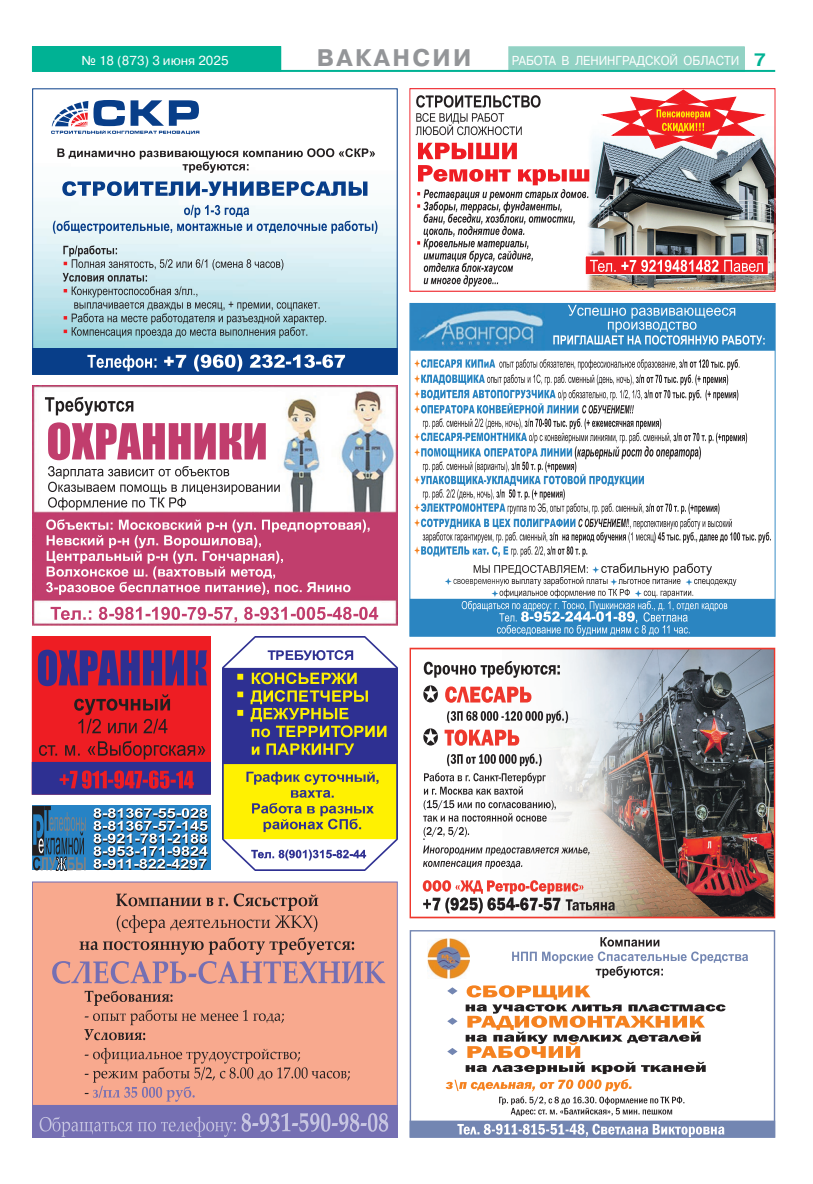
<style>
.page{position:relative;width:813px;height:1184px;background:#fff}
.page>*{position:absolute;margin:0;border:0;box-sizing:border-box;transform-origin:0 0}
.t1{font:700 24px "Pragmatica C";letter-spacing:.1em;color:#939598}
.t2{font:13px "Pragmatica C";color:#fff;scale:.9 1}
.t3{font:13px "Pragmatica C";color:#fff}
.s1{font-weight:700;font-size:18px;color:#00b294}
</style>
<div class="page">
<div style="left:509px;top:47px;width:235px;height:24px;background:#92d2c4"></div>
<div style="left:508px;top:46px;width:236px;height:26px;border:1px solid #92d2c4"></div>
<div style="left:32px;top:47px;width:249px;height:24px;background:#00b294"></div>
<div style="left:32px;top:46px;width:249px;height:26px;border:1px solid #00b294"></div>
<hr style="left:32px;top:70px;width:743px;height:2px;background:#00b294">
<div style="left:410px;top:599px;width:365px;height:37px;background:#2b85c1"></div>
<svg style="left:414px;top:359px;width:356px;height:198px"></svg>
<div style="left:410px;top:303px;width:365px;height:48px;background:#2b85c1"></div>
<img style="left:419px;top:308px;width:124px;height:42px">
<svg style="left:553px;top:305px;width:211px;height:40px"></svg>
<svg style="left:445px;top:563px;width:291px;height:73px"></svg>
<div style="left:32px;top:806px;width:179px;height:64px;background:#2783c5"></div>
<svg style="left:32px;top:806px;width:54px;height:64px"></svg>
<svg style="left:94px;top:808px;width:114px;height:62px"></svg>
<img style="left:587px;top:142px;width:186px;height:147px">
<div style="left:409px;top:88px;width:366px;height:203px;border:1px solid #ee1d23"></div>
<svg style="left:415px;top:89px;width:349px;height:198px"></svg>
<div style="left:410px;top:1121px;width:364px;height:16px;background:#7386b2"></div>
<div style="left:409px;top:1120px;width:366px;height:18px;border:1px solid #7386b2"></div>
<img style="left:427px;top:938px;width:42px;height:40px">
<svg style="left:512px;top:937px;width:236px;height:41px"></svg>
<svg style="left:457px;top:1124px;width:267px;height:13px"></svg>
<svg style="left:445px;top:985px;width:280px;height:131px"></svg>
<div style="left:32px;top:882px;width:365px;height:255px;background:#f8a98e"></div>
<div style="left:32px;top:1105px;width:365px;height:32px;background:#756fb3"></div>
<div style="left:32px;top:1105px;width:365px;height:33px;border:1px solid #756fb3"></div>
<svg style="left:84px;top:990px;width:266px;height:112px"></svg>
<svg style="left:40px;top:1113px;width:348px;height:24px"></svg>
<svg style="left:80px;top:893px;width:274px;height:62px"></svg>
<svg style="left:52px;top:961px;width:333px;height:23px"></svg>
<img style="left:520px;top:651px;width:252px;height:264px">
<div style="left:409px;top:648px;width:366px;height:270px;border:2px solid #ee382d"></div>
<svg style="left:424px;top:661px;width:136px;height:17px"></svg>
<svg style="left:423px;top:880px;width:191px;height:33px"></svg>
<svg style="left:423px;top:685px;width:15px;height:60px"></svg>
<svg style="left:444px;top:686px;width:124px;height:80px"></svg>
<svg style="left:423px;top:773px;width:166px;height:96px"></svg>
<svg style="left:51px;top:100px;width:148px;height:35px"></svg>
<div style="left:33px;top:349px;width:364px;height:25px;background:#083e89"></div>
<div style="left:32px;top:348px;width:365px;height:27px;border:1px solid #083e89"></div>
<svg style="left:63px;top:245px;width:263px;height:93px;background:#b0ccd3"></svg>
<svg style="left:57px;top:148px;width:318px;height:25px"></svg>
<svg style="left:53px;top:181px;width:324px;height:53px"></svg>
<svg style="left:87px;top:355px;width:258px;height:16px"></svg>
<img style="left:32px;top:385px;width:365px;height:240px">
<svg style="left:46px;top:519px;width:323px;height:76px;background:#cd658a"></svg>
<svg style="left:51px;top:607px;width:327px;height:16px"></svg>
<svg style="left:48px;top:422px;width:218px;height:38px"></svg>
<svg style="left:45px;top:397px;width:88px;height:19px"></svg>
<svg style="left:48px;top:466px;width:232px;height:44px"></svg>
<div style="left:32px;top:637px;width:178px;height:157px;background:#ee1d23"></div>
<div style="left:32px;top:636px;width:179px;height:158px;border:1px solid #ee1d23"></div>
<div style="left:32px;top:762px;width:178px;height:32px;background:#2e3092"></div>
<svg style="left:38px;top:650px;width:169px;height:36px"></svg>
<svg style="left:60px;top:770px;width:134px;height:19px"></svg>
<svg style="left:39px;top:694px;width:166px;height:66px"></svg>
<img style="left:222px;top:636px;width:176px;height:234px">
<p class="t3" style="left:90px;top:54px;width:146px">№ 5 (527) 5 марта 2018</p>
<h1 class="t1" style="left:317px;top:44px;width:156px">ВАКАНСИИ</h1>
<p class="t2" style="left:502px;top:50px;width:254px">РАБОТА В ЛЕНИНГРАДСКОЙ ОБЛАСТИ</p>
<p class="t2" style="left:512px;top:53px;width:283px">РАБОТА В ЛЕНИНГРАДСКОЙ ОБЛАСТИ <span class="s1">7</span></p>
<p class="t3" style="left:81px;top:53px;width:148px">№ 18 873 3 июня 2025</p>
</div>
